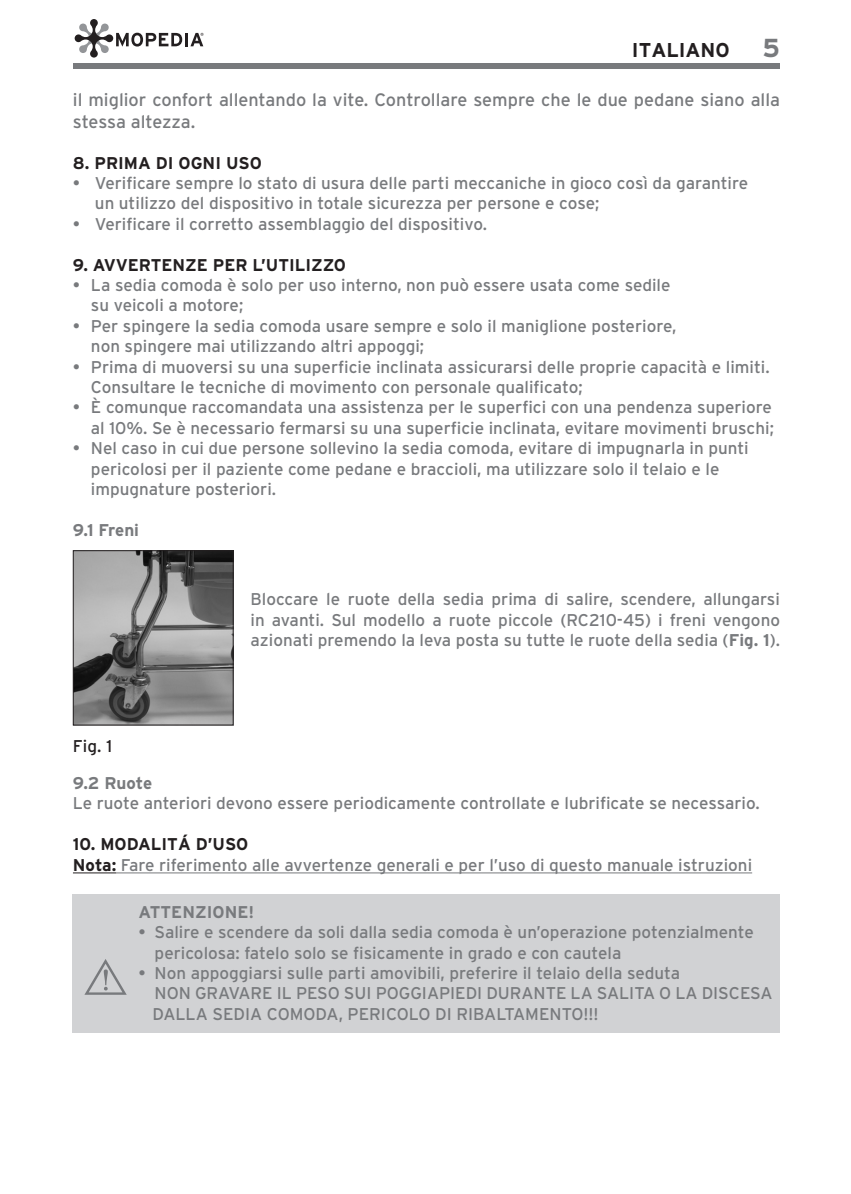
<style>
.page{position:relative;width:851px;height:1194px;background:#fff}
.page>*{position:absolute;margin:0;border:0;box-sizing:border-box;transform-origin:0 0}
.t1{font:700 26px "Interstate";color:#787a7d}
.t2{font:700 20px "Interstate";color:#231f20}
.t3{font:18px/21.6px "Interstate";color:#787a7d}
.t4{font:17px/20.4px "Interstate";color:#787a7d}
.t5{font:700 17px "Interstate";color:#231f20}
.t6{font:700 17px "Interstate";color:#787a7d}
.t7{font:17px "Interstate";color:#231f20}
.s1{font-weight:700}
.s2{font-weight:700;color:#231f20}
</style>
<div class="page">
<div style="left:73px;top:64px;width:706px;height:5px;background:#787a7d"></div>
<svg style="left:75px;top:19px;width:128px;height:39px"></svg>
<hr style="left:73px;top:872px;width:43px;height:1px;background:#231f20">
<hr style="left:116px;top:872px;width:635px;height:1px;background:#787a7d">
<img style="left:75px;top:552px;width:156px;height:171px">
<div style="left:73px;top:550px;width:160px;height:175px;border:1px solid #231f20"></div>
<div style="left:73px;top:894px;width:706px;height:138px;background:#d1d2d4"></div>
<svg style="left:84px;top:959px;width:43px;height:36px"></svg>
<p class="t2" style="left:631px;top:39px;width:99px">ITALIANO</p>
<h1 class="t1" style="left:762px;top:34px;width:19px">5</h1>
<p class="t3" style="left:73px;top:89px;width:708px">il miglior confort allentando la vite. Controllare sempre che le due pedane siano alla stessa altezza.</p>
<p class="t5" style="left:73px;top:153px;width:190px">8. PRIMA DI OGNI USO</p>
<p class="t4" style="left:73px;top:173px;width:676px">• Verificare sempre lo stato di usura delle parti meccaniche in gioco così da garantire</p>
<p class="t4" style="left:95px;top:193px;width:506px">un utilizzo del dispositivo in totale sicurezza per persone e cose;</p>
<p class="t4" style="left:73px;top:213px;width:415px">• Verificare il corretto assemblaggio del dispositivo.</p>
<p class="t5" style="left:73px;top:255px;width:274px">9. AVVERTENZE PER L’UTILIZZO</p>
<p class="t4" style="left:73px;top:275px;width:599px">• La sedia comoda è solo per uso interno, non può essere usata come sedile</p>
<p class="t4" style="left:91px;top:295px;width:154px">su veicoli a motore;</p>
<p class="t4" style="left:73px;top:315px;width:604px">• Per spingere la sedia comoda usare sempre e solo il maniglione posteriore,</p>
<p class="t4" style="left:91px;top:336px;width:335px">non spingere mai utilizzando altri appoggi;</p>
<p class="t4" style="left:73px;top:356px;width:698px">• Prima di muoversi su una superficie inclinata assicurarsi delle proprie capacità e limiti.</p>
<p class="t4" style="left:91px;top:377px;width:493px">Consultare le tecniche di movimento con personale qualificato;</p>
<p class="t4" style="left:73px;top:397px;width:700px">• È comunque raccomandata una assistenza per le superfici con una pendenza superiore</p>
<p class="t4" style="left:91px;top:417px;width:684px">al 10%. Se è necessario fermarsi su una superficie inclinata, evitare movimenti bruschi;</p>
<p class="t4" style="left:73px;top:438px;width:677px">• Nel caso in cui due persone sollevino la sedia comoda, evitare di impugnarla in punti</p>
<p class="t4" style="left:91px;top:458px;width:629px">pericolosi per il paziente come pedane e braccioli, ma utilizzare solo il telaio e le</p>
<p class="t4" style="left:91px;top:479px;width:187px">impugnature posteriori.</p>
<p class="t6" style="left:73px;top:520px;width:68px">9.1 Freni</p>
<p class="t7" style="left:73px;top:736px;width:41px">Fig. 1</p>
<p class="t4" style="left:250px;top:589px;width:531px;text-align:justify">Bloccare le ruote della sedia prima di salire, scendere, allungarsi in avanti. Sul modello a ruote piccole (RC210-45) i freni vengono azionati premendo la leva posta su tutte le ruote della sedia (<span class="s1">Fig. 1</span>).</p>
<p class="t6" style="left:73px;top:773px;width:81px">9.2 Ruote</p>
<p class="t4" style="left:73px;top:793px;width:688px">Le ruote anteriori devono essere periodicamente controllate e lubrificate se necessario.</p>
<p class="t5" style="left:73px;top:835px;width:177px">10. MODALITÁ D’USO</p>
<p class="t4" style="left:73px;top:854px;width:680px"><span class="s2">Nota:</span> Fare riferimento alle avvertenze generali e per l’uso di questo manuale istruzioni</p>
<p class="t6" style="left:138px;top:902px;width:117px">ATTENZIONE!</p>
<p class="t4" style="left:154px;top:922px;width:600px;text-indent:-16px">• Salire e scendere da soli dalla sedia comoda è un’operazione potenzialmente pericolosa: fatelo solo se fisicamente in grado e con cautela</p>
<p class="t4" style="left:152px;top:963px;width:621px;text-indent:-14px">• Non appoggiarsi sulle parti amovibili, preferire il telaio della seduta<br>NON GRAVARE IL PESO SUI POGGIAPIEDI DURANTE LA SALITA O LA DISCESA<br>DALLA SEDIA COMODA, PERICOLO DI RIBALTAMENTO!!!</p>
</div>
